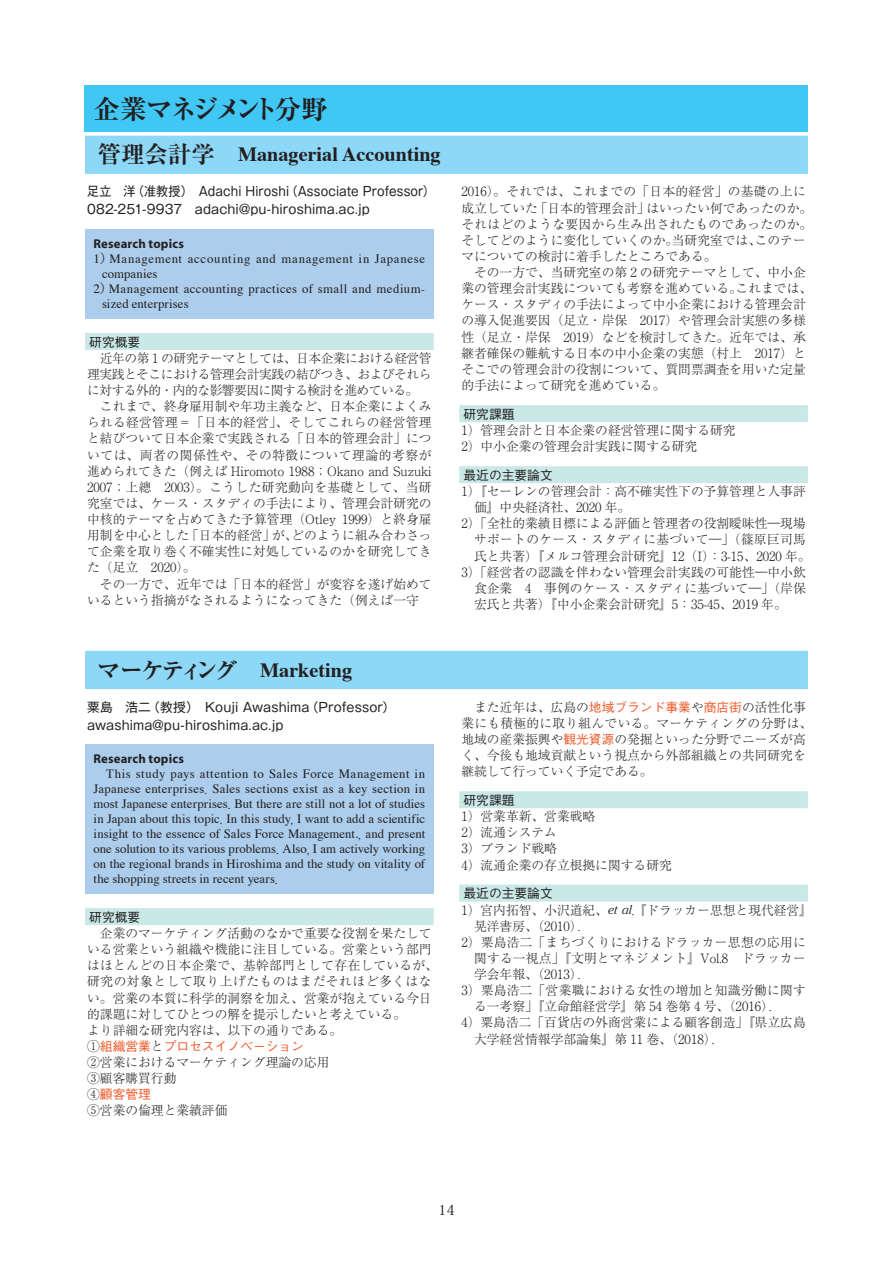
<style>
.page{position:relative;width:893px;height:1263px;background:#fff}
.page>*{position:absolute;margin:0;border:0;box-sizing:border-box;transform-origin:0 0}
.t1{font:700 expanded 26.55px "Ryumin Pro";letter-spacing:-.145em;color:#231f20}
.t2{font:700 20.25px "Times";color:#231f20}
.t3{font:13.8px "Koz Min Pro";color:#231f20}
.t4{font:300 12.75px/16px "Ryumin Pro";color:#231f20}
.t5{font:12.75px/15px "Times";letter-spacing:.025em;color:#231f20;text-align:justify}
.t6{font:12.75px/18px "Gothic MB101 Pro";letter-spacing:.005em;color:#231f20;scale:.94 1}
.t7{font:12.75px/18px "Gothic MB101 Pro";letter-spacing:.005em;color:#231f20}
.t8{font:300 12.75px "Ryumin Pro";letter-spacing:.02em;color:#231f20}
.t9{font:12.75px "Times";letter-spacing:.055em;color:#231f20}
.t10{font:500 12.75px "Gothic BBB Pro";color:#231f20}
.t11{font:700 12.75px "Myriad";letter-spacing:.01em;color:#231f20}
.t12{font:300 12.75px "Ryumin Pro";letter-spacing:.025em;color:#231f20}
.t13{font:500 12.75px "Gothic BBB Pro";color:#f15929}
.t14{font:12.75px "Times";letter-spacing:.005em;color:#231f20}
.s1{font-family:"Ryumin Pro";font-stretch:expanded;font-size:23.4px}
.s2{font-family:"Koz Min Pro"}
.s3{font-family:"Ryumin Pro";font-weight:300;color:#231f20}
.s4{font-family:"Gothic BBB Pro";font-weight:500;color:#f15929}
.s5{font-family:"Cheltenham";font-style:italic}
</style>
<div class="page">
<div style="left:459px;top:791px;width:349px;height:17px;background:#c9e8e6"></div>
<div style="left:459px;top:885px;width:349px;height:17px;background:#c9e8e6"></div>
<div style="left:85px;top:908px;width:349px;height:17px;background:#c9e8e6"></div>
<div style="left:85px;top:744px;width:349px;height:150px;background:#accdeb"></div>
<div style="left:85px;top:651px;width:723px;height:38px;background:#8dd7f7"></div>
<div style="left:459px;top:405px;width:349px;height:17px;background:#c9e8e6"></div>
<div style="left:459px;top:466px;width:349px;height:17px;background:#c9e8e6"></div>
<div style="left:85px;top:333px;width:349px;height:17px;background:#c9e8e6"></div>
<div style="left:85px;top:229px;width:349px;height:89px;background:#accdeb"></div>
<div style="left:85px;top:136px;width:723px;height:38px;background:#8dd7f7"></div>
<div style="left:85px;top:85px;width:723px;height:47px;background:#40c7f4"></div>
<h1 class="t1" style="left:94px;top:88px;width:236px">企業マネジメント分野</h1>
<h2 class="t2" style="left:98px;top:135px;width:344px"><span class="s1">管理会計学　</span>Managerial Accounting</h2>
<p class="t6" style="left:87px;top:181px;width:371px">足立　洋（准教授）　Adachi Hiroshi（Associate Professor）<br>082-251-9937　adachi@pu-hiroshima.ac.jp</p>
<p class="t11" style="left:94px;top:237px;width:92px">Research topics</p>
<p class="t9" style="left:94px;top:247px;width:333px">1<span class="s2">）</span>Management accounting and management in Japanese</p>
<p class="t14" style="left:102px;top:262px;width:57px">companies</p>
<p class="t5" style="left:94px;top:280px;width:333px">2<span class="s2">）</span>Management accounting practices of small and medium-</p>
<p class="t5" style="left:102px;top:295px;width:88px">sized enterprises</p>
<p class="t10" style="left:89px;top:332px;width:53px">研究概要</p>
<p class="t4" style="left:87px;top:349px;width:346px;text-align:justify;text-indent:13px">近年の第 1 の研究テーマとしては、日本企業における経営管理実践とそこにおける管理会計実践の結びつき、およびそれらに対する外的・内的な影響要因に関する検討を進めている。</p>
<p class="t4" style="left:87px;top:397px;width:346px;text-align:justify;text-indent:13px">これまで、終身雇用制や年功主義など、日本企業によくみられる経営管理＝「日本的経営」、そしてこれらの経営管理と結びついて日本企業で実践される「日本的管理会計」については、両者の関係性や、その特徴について理論的考察が進められてきた（例えば Hiromoto 1988；Okano and Suzuki 2007；上總　2003）。こうした研究動向を基礎として、当研究室では、ケース・スタディの手法により、管理会計研究の中核的テーマを占めてきた予算管理（Otley 1999）と終身雇用制を中心とした「日本的経営」が、どのように組み合わさって企業を取り巻く不確実性に対処しているのかを研究してきた（足立　2020）。</p>
<p class="t4" style="left:87px;top:575px;width:346px;text-align:right">その一方で、近年では「日本的経営」が変容を遂げ始めているという指摘がなされるようになってきた（例えば一守　</p>
<h2 class="t2" style="left:97px;top:650px;width:256px"><span class="s1">マーケティング　</span>Marketing</h2>
<p class="t7" style="left:87px;top:696px;width:310px">粟島　浩二（教授）　Kouji Awashima（Professor）awashima@pu-hiroshima.ac.jp</p>
<p class="t11" style="left:94px;top:752px;width:92px">Research topics</p>
<p class="t5" style="left:94px;top:765px;width:333px;text-indent:13px">This study pays attention to Sales Force Management in Japanese enterprises<span class="s2">.</span> Sales sections exist as a key section in most Japanese enterprises<span class="s2">.</span> But there are still not a lot of studies in Japan about this topic<span class="s2">.</span> In this study<span class="s2">,</span> I want to add a scientific insight to the essence of Sales Force Management.<span class="s2">,</span> and present one solution to its various problems<span class="s2">.</span> Also<span class="s2">,</span> I am actively working on the regional brands in Hiroshima and the study on vitality of the shopping streets in recent years<span class="s2">.</span></p>
<p class="t10" style="left:89px;top:907px;width:53px">研究概要</p>
<p class="t4" style="left:87px;top:924px;width:352px;text-indent:13px">企業のマーケティング活動のなかで重要な役割を果たしている営業という組織や機能に注目している。営業という部門はほとんどの日本企業で、基幹部門として存在しているが、研究の対象として取り上げたものはまだそれほど多くはない。営業の本質に科学的洞察を加え、営業が抱えている今日的課題に対してひとつの解を提示したいと考えている。<br>より詳細な研究内容は、以下の通りである。</p>
<p class="t13" style="left:87px;top:1036px;width:218px"><span class="s3">①</span>組織営業<span class="s3">と</span>プロセスイノベーション</p>
<p class="t4" style="left:87px;top:1053px;width:244px">②営業におけるマーケティング理論の応用<br>③顧客購買行動</p>
<p class="t13" style="left:87px;top:1084px;width:65px"><span class="s3">④</span>顧客管理</p>
<p class="t4" style="left:87px;top:1101px;width:142px">⑤営業の倫理と業績評価</p>
<p class="t4" style="left:461px;top:183px;width:352px">2016）。それでは、これまでの「日本的経営」の基礎の上に成立していた「日本的管理会計」はいったい何であったのか。それはどのような要因から生み出されたものであったのか。そしてどのように変化していくのか。当研究室では、このテーマについての検討に着手したところである。</p>
<p class="t4" style="left:461px;top:263px;width:352px;text-indent:13px">その一方で、当研究室の第 2 の研究テーマとして、中小企業の管理会計実践についても考察を進めている。これまでは、ケース・スタディの手法によって中小企業における管理会計の導入促進要因（足立・岸保　2017）や管理会計実態の多様性（足立・岸保　2019）などを検討してきた。近年では、承継者確保の難航する日本の中小企業の実態（村上　2017）とそこでの管理会計の役割について、質問票調査を用いた定量的手法によって研究を進めている。</p>
<p class="t10" style="left:463px;top:404px;width:53px">研究課題</p>
<p class="t4" style="left:461px;top:421px;width:276px">1）管理会計と日本企業の経営管理に関する研究<br>2）中小企業の管理会計実践に関する研究</p>
<p class="t10" style="left:463px;top:465px;width:91px">最近の主要論文</p>
<p class="t4" style="left:461px;top:482px;width:346px">1）『セーレンの管理会計：高不確実性下の予算管理と人事評</p>
<p class="t4" style="left:474px;top:498px;width:158px">価』中央経済社、2020 年。</p>
<p class="t4" style="left:461px;top:514px;width:346px">2）「全社的業績目標による評価と管理者の役割曖昧性―現場</p>
<p class="t12" style="left:474px;top:530px;width:333px">サポートのケース・スタディに基づいて―」（篠原巨司馬</p>
<p class="t4" style="left:474px;top:547px;width:338px">氏と共著）『メルコ管理会計研究』12（I）：3-15、2020 年。</p>
<p class="t4" style="left:461px;top:563px;width:346px">3）「経営者の認識を伴わない管理会計実践の可能性―中小飲</p>
<p class="t4" style="left:474px;top:579px;width:333px">食企業　4　事例のケース・スタディに基づいて―」（岸保</p>
<p class="t4" style="left:474px;top:595px;width:314px">宏氏と共著）『中小企業会計研究』5：35-45、2019 年。</p>
<p class="t4" style="left:461px;top:698px;width:352px;text-indent:13px">また近年は、広島の<span class="s4">地域ブランド事業</span>や<span class="s4">商店街</span>の活性化事業にも積極的に取り組んでいる。マーケティングの分野は、地域の産業振興や<span class="s4">観光資源</span>の発掘といった分野でニーズが高く、今後も地域貢献という視点から外部組織との共同研究を継続して行っていく予定である。</p>
<p class="t10" style="left:463px;top:790px;width:53px">研究課題</p>
<p class="t4" style="left:461px;top:807px;width:212px">1）営業革新、営業戦略<br>2）流通システム<br>3）ブランド戦略<br>4）流通企業の存立根拠に関する研究</p>
<p class="t10" style="left:463px;top:883px;width:91px">最近の主要論文</p>
<p class="t4" style="left:461px;top:901px;width:352px">1）宮内拓智、小沢道紀、<span class="s5">et al</span>. 『ドラッカー思想と現代経営』</p>
<p class="t4" style="left:474px;top:917px;width:110px">晃洋書房、（2010）.</p>
<p class="t8" style="left:461px;top:932px;width:346px">2）粟島浩二「まちづくりにおけるドラッカー思想の応用に</p>
<p class="t4" style="left:474px;top:949px;width:333px">関する一視点」『文明とマネジメント』Vol.8　ドラッカー</p>
<p class="t4" style="left:474px;top:965px;width:110px">学会年報、（2013）.</p>
<p class="t8" style="left:461px;top:980px;width:346px">3）粟島浩二「営業職における女性の増加と知識労働に関す</p>
<p class="t4" style="left:474px;top:997px;width:301px">る一考察」『立命館経営学』第 54 巻第 4 号、（2016）.</p>
<p class="t4" style="left:461px;top:1013px;width:346px">4）粟島浩二「百貨店の外商営業による顧客創造」『県立広島</p>
<p class="t4" style="left:474px;top:1030px;width:244px">大学経営情報学部論集』第 11 巻、（2018）.</p>
<p class="t3" style="left:438px;top:1200px;width:18px">14</p>
</div>
